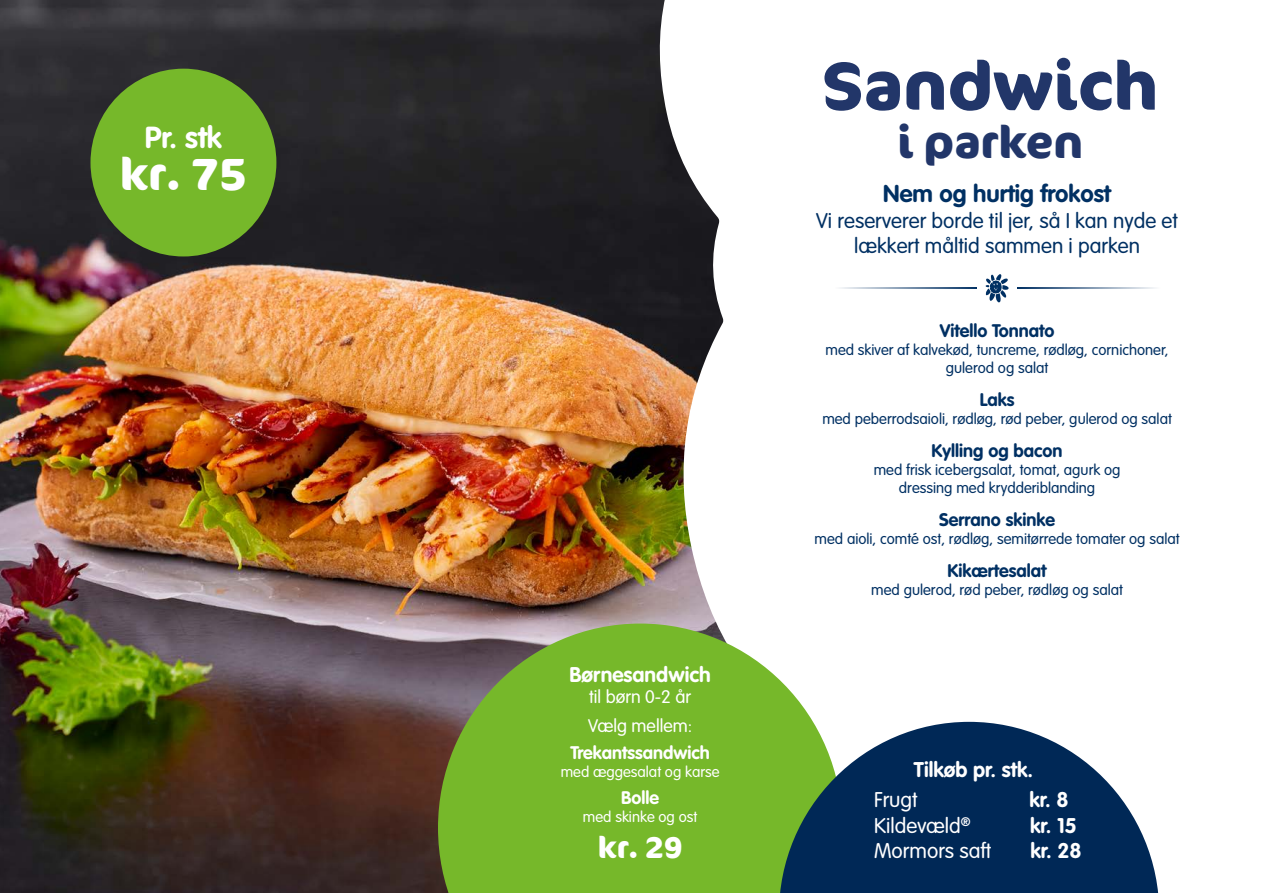
<style>
.page{position:relative;width:1263px;height:893px;background:#fff}
.page>*{position:absolute;margin:0;border:0;box-sizing:border-box;transform-origin:0 0}
.t1{font:700 67.5px "Cocon";color:#223669}
.t2{font:700 45px "Cocon";color:#223669}
.t3{font:700 45px "Cocon";color:#fff}
.t4{font:700 30px "VAG Rounded Std";color:#fff}
.t5{font:700 30px "Cocon";color:#fff}
.t6{font:700 24px "VAG Rounded Std";color:#003063}
.t7{font:300 21px/25.2px "VAG Rounded Std";color:#003063;text-align:center}
.t8{font:700 21px "VAG Rounded Std";color:#fff}
.t9{font:300 21px "VAG Rounded Std";color:#fff}
.t10{font:700 18px "VAG Rounded Std";color:#003063}
.t11{font:300 18px/29.1px "VAG Rounded Std";color:#fff}
.t12{font:700 18px "VAG Rounded Std";color:#fff}
.t13{font:300 15px/18px "VAG Rounded Std";color:#003063;text-align:center}
.t14{font:300 15px "VAG Rounded Std";color:#fff}
</style>
<div class="page">
<img style="left:0;top:0;width:638px;height:893px">
<svg style="left:638px;top:0;width:517px;height:722px"></svg>
<div style="left:90px;top:69px;width:186px;height:187px;background:#76b82a;border-radius:50%"></div>
<svg style="left:1018px;top:288px;width:137px;height:1px"></svg>
<svg style="left:833px;top:288px;width:143px;height:1px"></svg>
<svg style="left:985px;top:274px;width:24px;height:29px"></svg>
<svg style="left:438px;top:623px;width:404px;height:270px;background:#81b641"></svg>
<svg style="left:779px;top:722px;width:380px;height:171px;fill:#002856"></svg>
<h3 class="t4" style="left:145px;top:120px;width:79px">Pr. stk</h3>
<h2 class="t3" style="left:120px;top:148px;width:129px">kr. 75</h2>
<h3 class="t8" style="left:569px;top:662px;width:143px">Børnesandwich</h3>
<p class="t11" style="left:588px;top:683px;width:106px">til børn 0-2 år<br>Vælg mellem:</p>
<p class="t12" style="left:570px;top:742px;width:141px">Trekantssandwich</p>
<p class="t14" style="left:561px;top:763px;width:160px">med æggesalat og karse</p>
<p class="t12" style="left:621px;top:787px;width:39px">Bolle</p>
<p class="t14" style="left:583px;top:808px;width:116px">med skinke og ost</p>
<h3 class="t5" style="left:598px;top:830px;width:86px">kr. 29</h3>
<h1 class="t1" style="left:822px;top:46px;width:338px">Sandwich</h1>
<h2 class="t2" style="left:897px;top:116px;width:188px">i parken</h2>
<h3 class="t6" style="left:883px;top:180px;width:229px">Nem og hurtig frokost</h3>
<h3 class="t7" style="left:816px;top:208px;width:363px">Vi reserverer borde til jer, så I kan nyde et lækkert måltid sammen i parken</h3>
<p class="t10" style="left:940px;top:320px;width:116px">Vitello Tonnato</p>
<p class="t13" style="left:825px;top:341px;width:345px">med skiver af kalvekød, tuncreme, rødløg, cornichoner, gulerod og salat</p>
<p class="t10" style="left:980px;top:389px;width:36px">Laks</p>
<p class="t13" style="left:822px;top:410px;width:351px">med peberrodsaioli, rødløg, rød peber, gulerod og salat</p>
<p class="t10" style="left:932px;top:440px;width:132px">Kylling og bacon</p>
<p class="t13" style="left:874px;top:461px;width:248px">med frisk icebergsalat, tomat, agurk og dressing med krydderiblanding</p>
<p class="t10" style="left:939px;top:509px;width:117px">Serrano skinke</p>
<p class="t13" style="left:815px;top:530px;width:367px">med aioli, comté ost, rødløg, semitørrede tomater og salat</p>
<p class="t10" style="left:948px;top:560px;width:100px">Kikærtesalat</p>
<p class="t13" style="left:871px;top:581px;width:253px">med gulerod, rød peber, rødløg og salat</p>
<h3 class="t8" style="left:914px;top:758px;width:121px">Tilkøb pr. stk.</h3>
<h3 class="t9" style="left:874px;top:788px;width:45px">Frugt</h3>
<h3 class="t8" style="left:1029px;top:788px;width:41px">kr. 8</h3>
<h3 class="t9" style="left:874px;top:813px;width:98px">Kildevæld<sup>®</sup></h3>
<h3 class="t8" style="left:1030px;top:813px;width:48px">kr. 15</h3>
<h3 class="t9" style="left:874px;top:838px;width:119px">Mormors saft</h3>
<h3 class="t8" style="left:1030px;top:838px;width:53px">kr. 28</h3>
</div>
